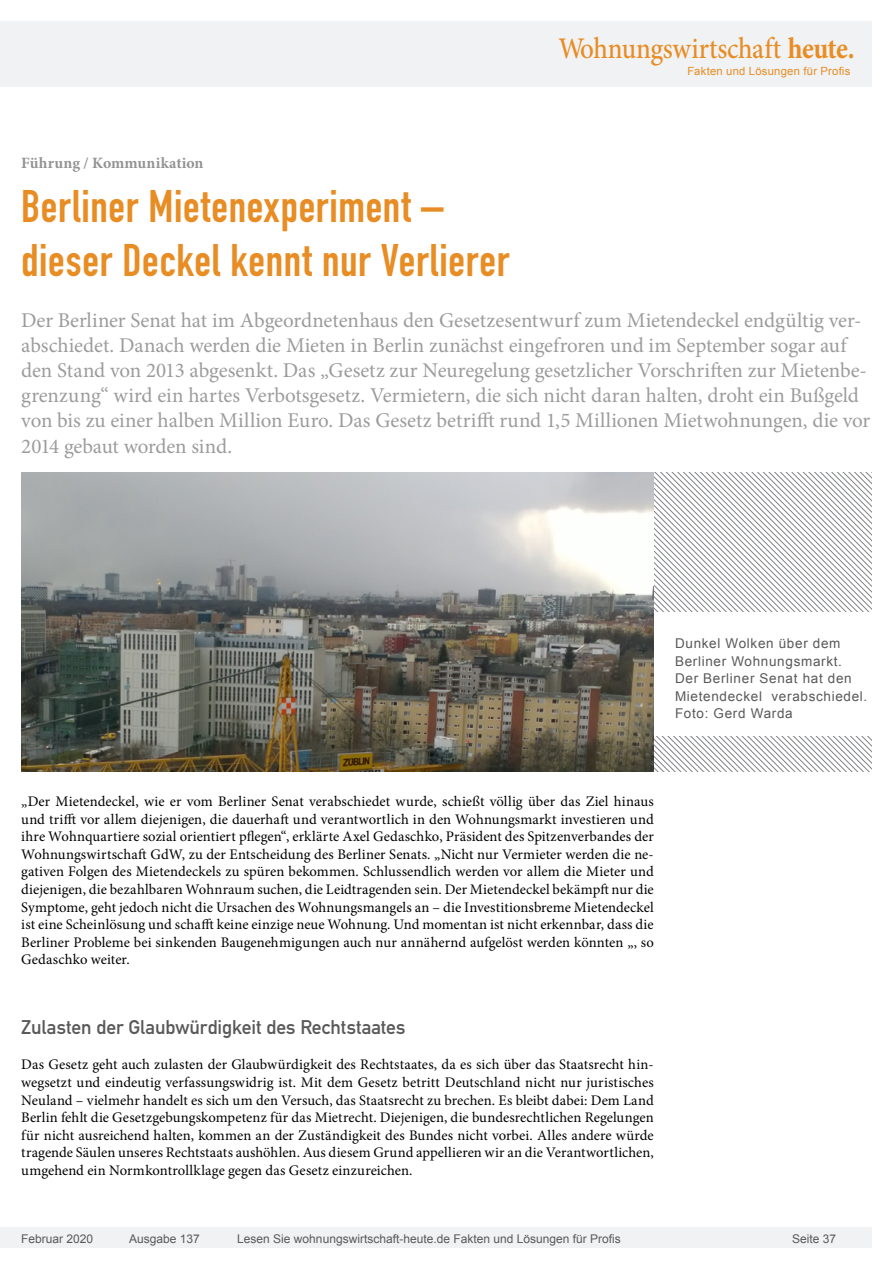
<style>
.page{position:relative;width:893px;height:1263px;background:#fff}
.page>*{position:absolute;margin:0;border:0;box-sizing:border-box;transform-origin:0 0}
.t1{font:45px/54px "DIN Engschrift";letter-spacing:.015em;color:#e88c24}
.t2{font:500 30px "Minion Pro";letter-spacing:-.01em;color:#e88c24;scale:.9 1}
.t3{font:21px/25.2px "Minion Pro";letter-spacing:-.005em;color:#9c9c9c}
.t4{font:19.5px "DIN Mittelschrift";letter-spacing:-.005em;color:#595959}
.t5{font:700 15.75px "Minion Pro";letter-spacing:.01em;color:#939393}
.t6{font:14.7px/17.5px "Minion Pro";letter-spacing:.005em;color:#000;text-align:justify}
.t7{font:13.5px/17.5px "Arial";letter-spacing:.05em;color:#595959}
.t8{font:12px "Arial";color:#595959}
.t9{font:11.25px "Arial";letter-spacing:.025em;color:#e88c24}
.s1{font-weight:700}
</style>
<div class="page">
<div style="left:0;top:1227px;width:872px;height:20px;background:#f1f2f3"></div>
<div style="left:0;top:21px;width:872px;height:66px;background:#f1f2f3"></div>
<svg style="left:654px;top:473px;width:218px;height:88px"></svg>
<svg style="left:654px;top:561px;width:218px;height:210px"></svg>
<div style="left:654px;top:613px;width:237px;height:123px;background:#fff"></div>
<img style="left:21px;top:473px;width:633px;height:298px">
<h2 class="t2" style="left:558px;top:28px;width:331px">Wohnungswirtschaft <span class="s1">heute.</span></h2>
<p class="t9" style="left:687px;top:63px;width:165px">Fakten und Lösungen für Profis</p>
<p class="t5" style="left:21px;top:152px;width:184px">Führung / Kommunikation</p>
<h1 class="t1" style="left:21px;top:180px;width:490px">Berliner Mietenexperiment – dieser Deckel kennt nur Verlierer</h1>
<p class="t3" style="left:21px;top:307px;width:851px">Der Berliner Senat hat im Abgeordnetenhaus den Gesetzesentwurf zum Mietendeckel endgültig ver&shy;abschiedet. Danach werden die Mieten in Berlin zunächst eingefroren und im September sogar auf den Stand von 2013 abgesenkt. Das „Gesetz zur Neuregelung gesetzlicher Vorschriften zur Mietenbe&shy;grenzung“ wird ein hartes Verbotsgesetz. Vermietern, die sich nicht daran halten, droht ein Bußgeld von bis zu einer halben Million Euro. Das Gesetz betrifft rund 1,5 Millionen Mietwohnungen, die vor 2014 gebaut worden sind.</p>
<p class="t7" style="left:675px;top:635px;width:194px">Dunkel Wolken über dem<br>Berliner Wohnungsmarkt.<br>Der Berliner Senat hat den<br>Mietendeckel verabschiedel.<br>Foto: Gerd Warda</p>
<p class="t6" style="left:21px;top:793px;width:634px">„Der Mietendeckel, wie er vom Berliner Senat verabschiedet wurde, schießt völlig über das Ziel hinaus und trifft vor allem diejenigen, die dauerhaft und verantwortlich in den Wohnungsmarkt investieren und ihre Wohnquartiere sozial orientiert pflegen“, erklärte Axel Gedaschko, Präsident des Spitzenverbandes der Wohnungswirtschaft GdW, zu der Entscheidung des Berliner Senats. „Nicht nur Vermieter werden die ne&shy;gativen Folgen des Mietendeckels zu spüren bekommen. Schlussendlich werden vor allem die Mieter und diejenigen, die bezahlbaren Wohnraum suchen, die Leidtragenden sein. Der Mietendeckel bekämpft nur die Symptome, geht jedoch nicht die Ursachen des Wohnungsmangels an – die Investitionsbreme Mietendeckel ist eine Scheinlösung und schafft keine einzige neue Wohnung. Und momentan ist nicht erkennbar, dass die Berliner Probleme bei sinkenden Baugenehmigungen auch nur annähernd aufgelöst werden könnten „, so Gedaschko weiter.</p>
<h3 class="t4" style="left:21px;top:1016px;width:386px">Zulasten der Glaubwürdigkeit des Rechtstaates</h3>
<p class="t6" style="left:21px;top:1056px;width:634px">Das Gesetz geht auch zulasten der Glaubwürdigkeit des Rechtstaates, da es sich über das Staatsrecht hin&shy;wegsetzt und eindeutig verfassungswidrig ist. Mit dem Gesetz betritt Deutschland nicht nur juristisches Neuland – vielmehr handelt es sich um den Versuch, das Staatsrecht zu brechen. Es bleibt dabei: Dem Land Berlin fehlt die Gesetzgebungskompetenz für das Mietrecht. Diejenigen, die bundesrechtlichen Regelungen für nicht ausreichend halten, kommen an der Zuständigkeit des Bundes nicht vorbei. Alles andere würde tragende Säulen unseres Rechtstaats aushöhlen. Aus diesem Grund appellieren wir an die Verantwortlichen, umgehend ein Normkontrollklage gegen das Gesetz einzureichen.</p>
<p class="t8" style="left:21px;top:1230px;width:74px">Februar 2020</p>
<p class="t8" style="left:129px;top:1230px;width:72px">Ausgabe 137</p>
<p class="t8" style="left:237px;top:1230px;width:385px">Lesen Sie wohnungswirtschaft-heute.de Fakten und Lösungen für Profis</p>
<p class="t8" style="left:792px;top:1231px;width:46px">Seite 37</p>
</div>
